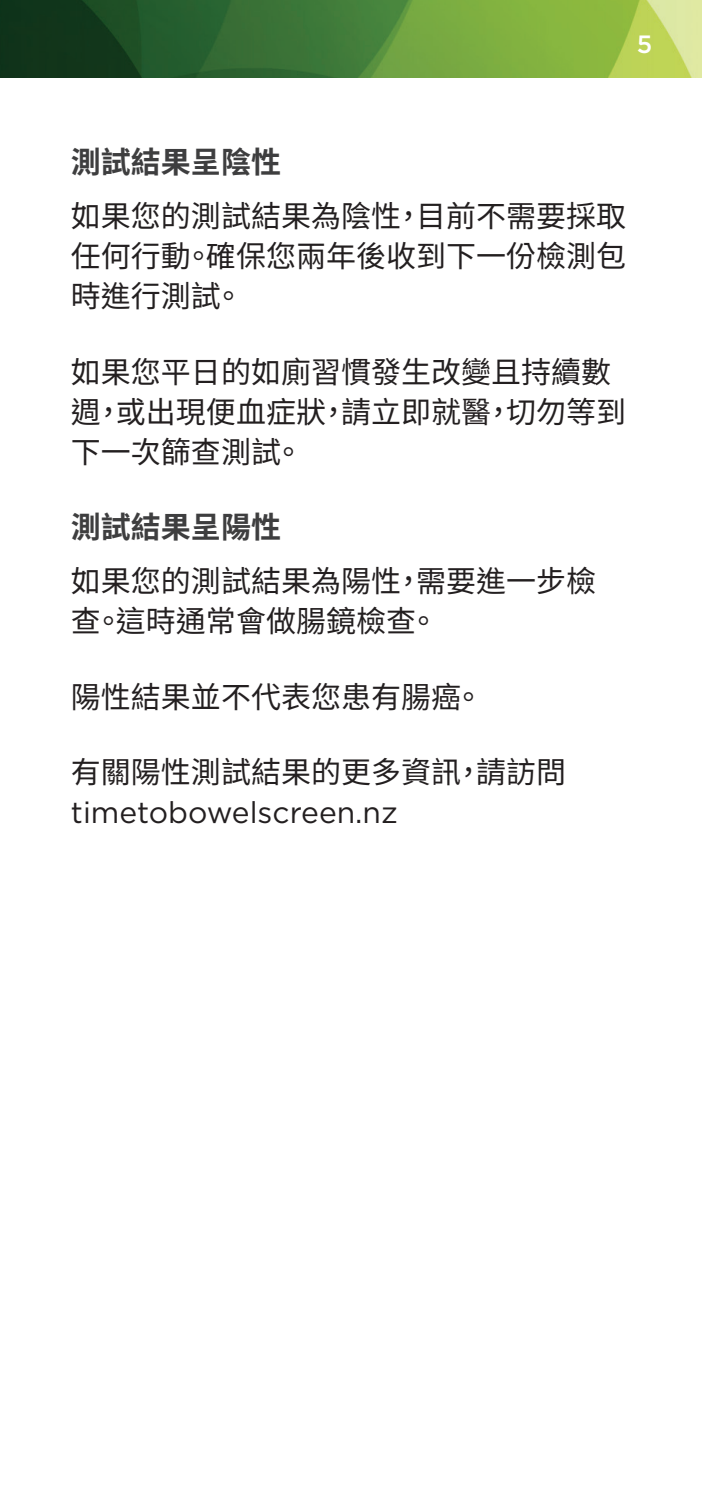
<style>
.page{position:relative;width:702px;height:1489px;background:#fff}
.page>*{position:absolute;margin:0;border:0;box-sizing:border-box;transform-origin:0 0}
.TTS_Body_text{font:30px/40px "Noto Sans TC";color:#231f20}
.TTS_Body_text-2{font:30px/40px "Gotham";color:#231f20}
.Bold_subhead{font:700 30px "Noto Sans TC";color:#3e3e3f}
.t1{font:500 25px "Gotham";color:#fff}
.s1{font-family:"Noto Sans TC"}
</style>
<div class="page">
<img style="left:0;top:0;width:702px;height:78px">
<p class="t1" style="left:636px;top:28px;width:17px">5</p>
<p class="Bold_subhead" style="left:71px;top:145px;width:211px">測試結果呈陰性</p>
<p class="TTS_Body_text" style="left:71px;top:197px;width:556px;text-align:justify">如果您的測試結果為陰性，目前不需要採取任何行動。確保您兩年後收到下一份檢測包時進行測試。</p>
<p class="TTS_Body_text" style="left:71px;top:352px;width:556px">如果您平日的如廁習慣發生改變且持續數週，或出現便血症狀，請立即就醫，切勿等到下一次篩查測試。</p>
<p class="Bold_subhead" style="left:71px;top:510px;width:211px">測試結果呈陽性</p>
<p class="TTS_Body_text" style="left:71px;top:562px;width:526px">如果您的測試結果為陽性，需要進一步檢查。這時通常會做腸鏡檢查。</p>
<p class="TTS_Body_text" style="left:71px;top:677px;width:414px">陽性結果並不代表您患有腸癌。</p>
<p class="TTS_Body_text-2" style="left:71px;top:752px;width:496px"><span class="s1">有關陽性測試結果的更多資訊，請訪問</span>timetobowelscreen.nz</p>
</div>
